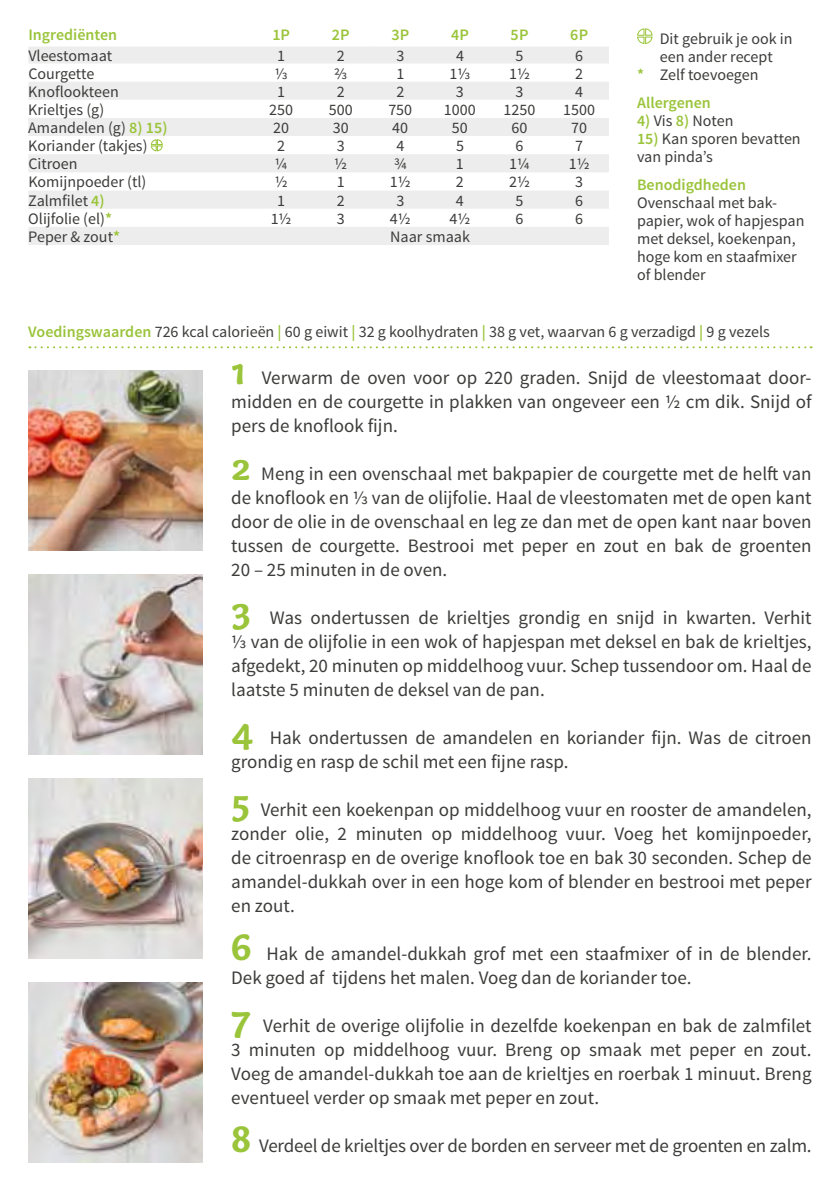
<style>
.page{position:relative;width:840px;height:1191px;background:#fff}
.page>*{position:absolute;margin:0;border:0;box-sizing:border-box;transform-origin:0 0}
.t1{font:19px/24px "Source Sans Pro";color:#3c3c3b;text-align:justify}
.t2{font:16px/18px "Source Sans Pro";color:#3c3c3b}
.t3{font:600 16px "Source Sans Pro";color:#9ac43a}
.s1{font-weight:600;color:#9ac43a}
.s2{font-family:"Capucine Basic";font-weight:700;font-size:40px;color:#9ac43a}
</style>
<div class="page">
<svg style="left:29px;top:346px;width:782px;height:2px"></svg>
<svg style="left:637px;top:28px;width:15px;height:16px"></svg>
<svg style="left:28px;top:47px;width:580px;height:53px;fill:#ededed"></svg>
<div style="left:28px;top:118px;width:580px;height:18px;background:#ededed"></div>
<svg style="left:28px;top:154px;width:580px;height:91px;fill:#ededed"></svg>
<svg style="left:150px;top:139px;width:13px;height:13px"></svg>
<img style="left:28px;top:982px;width:175px;height:180px">
<img style="left:28px;top:778px;width:175px;height:180px">
<img style="left:28px;top:574px;width:175px;height:180px">
<img style="left:28px;top:370px;width:175px;height:180px">
<p class="t3" style="left:28px;top:25px;width:90px">Ingrediënten</p>
<p class="t3" style="left:272px;top:25px;width:19px">1P</p>
<p class="t3" style="left:332px;top:25px;width:19px">2P</p>
<p class="t3" style="left:391px;top:25px;width:19px">3P</p>
<p class="t3" style="left:451px;top:25px;width:19px">4P</p>
<p class="t3" style="left:510px;top:25px;width:19px">5P</p>
<p class="t3" style="left:570px;top:25px;width:19px">6P</p>
<p class="t2" style="left:28px;top:47px;width:85px">Vleestomaat</p>
<p class="t2" style="left:277px;top:47px;width:9px">1</p>
<p class="t2" style="left:336px;top:47px;width:9px">2</p>
<p class="t2" style="left:396px;top:47px;width:9px">3</p>
<p class="t2" style="left:455px;top:47px;width:9px">4</p>
<p class="t2" style="left:515px;top:47px;width:9px">5</p>
<p class="t2" style="left:575px;top:47px;width:9px">6</p>
<p class="t2" style="left:28px;top:65px;width:68px">Courgette</p>
<p class="t2" style="left:274px;top:65px;width:14px">⅓</p>
<p class="t2" style="left:334px;top:65px;width:15px">⅔</p>
<p class="t2" style="left:396px;top:65px;width:9px">1</p>
<p class="t2" style="left:449px;top:65px;width:22px">1⅓</p>
<p class="t2" style="left:509px;top:65px;width:22px">1½</p>
<p class="t2" style="left:575px;top:65px;width:9px">2</p>
<p class="t2" style="left:28px;top:83px;width:92px">Knoflookteen</p>
<p class="t2" style="left:277px;top:83px;width:9px">1</p>
<p class="t2" style="left:336px;top:83px;width:9px">2</p>
<p class="t2" style="left:396px;top:83px;width:9px">2</p>
<p class="t2" style="left:455px;top:83px;width:9px">3</p>
<p class="t2" style="left:515px;top:83px;width:9px">3</p>
<p class="t2" style="left:574px;top:83px;width:9px">4</p>
<p class="t2" style="left:28px;top:101px;width:77px">Krieltjes (g)</p>
<p class="t2" style="left:269px;top:101px;width:25px">250</p>
<p class="t2" style="left:328px;top:101px;width:25px">500</p>
<p class="t2" style="left:388px;top:101px;width:25px">750</p>
<p class="t2" style="left:443px;top:101px;width:33px">1000</p>
<p class="t2" style="left:503px;top:101px;width:33px">1250</p>
<p class="t2" style="left:563px;top:101px;width:33px">1500</p>
<p class="t2" style="left:28px;top:119px;width:141px">Amandelen (g) <span class="s1">8) 15)</span></p>
<p class="t2" style="left:273px;top:119px;width:17px">20</p>
<p class="t2" style="left:332px;top:119px;width:17px">30</p>
<p class="t2" style="left:392px;top:119px;width:17px">40</p>
<p class="t2" style="left:451px;top:119px;width:17px">50</p>
<p class="t2" style="left:511px;top:119px;width:17px">60</p>
<p class="t2" style="left:570px;top:119px;width:17px">70</p>
<p class="t2" style="left:28px;top:137px;width:121px">Koriander (takjes)</p>
<p class="t2" style="left:277px;top:137px;width:9px">2</p>
<p class="t2" style="left:336px;top:137px;width:9px">3</p>
<p class="t2" style="left:396px;top:137px;width:9px">4</p>
<p class="t2" style="left:455px;top:137px;width:9px">5</p>
<p class="t2" style="left:515px;top:137px;width:9px">6</p>
<p class="t2" style="left:575px;top:137px;width:9px">7</p>
<p class="t2" style="left:28px;top:155px;width:51px">Citroen</p>
<p class="t2" style="left:275px;top:155px;width:14px">¼</p>
<p class="t2" style="left:334px;top:155px;width:14px">½</p>
<p class="t2" style="left:394px;top:155px;width:14px">¾</p>
<p class="t2" style="left:455px;top:155px;width:9px">1</p>
<p class="t2" style="left:509px;top:155px;width:22px">1¼</p>
<p class="t2" style="left:568px;top:155px;width:22px">1½</p>
<p class="t2" style="left:28px;top:173px;width:119px">Komijnpoeder (tl)</p>
<p class="t2" style="left:274px;top:173px;width:14px">½</p>
<p class="t2" style="left:336px;top:173px;width:9px">1</p>
<p class="t2" style="left:389px;top:173px;width:22px">1½</p>
<p class="t2" style="left:455px;top:173px;width:9px">2</p>
<p class="t2" style="left:509px;top:173px;width:22px">2½</p>
<p class="t2" style="left:575px;top:173px;width:9px">3</p>
<p class="t2" style="left:28px;top:192px;width:78px">Zalmfilet <span class="s1">4)</span></p>
<p class="t2" style="left:277px;top:192px;width:9px">1</p>
<p class="t2" style="left:336px;top:192px;width:9px">2</p>
<p class="t2" style="left:396px;top:192px;width:9px">3</p>
<p class="t2" style="left:455px;top:192px;width:9px">4</p>
<p class="t2" style="left:515px;top:192px;width:9px">5</p>
<p class="t2" style="left:574px;top:192px;width:9px">6</p>
<p class="t2" style="left:28px;top:210px;width:85px">Olijfolie (el)<span class="s1">*</span></p>
<p class="t2" style="left:270px;top:210px;width:22px">1½</p>
<p class="t2" style="left:336px;top:210px;width:9px">3</p>
<p class="t2" style="left:389px;top:210px;width:22px">4½</p>
<p class="t2" style="left:449px;top:210px;width:22px">4½</p>
<p class="t2" style="left:515px;top:210px;width:9px">6</p>
<p class="t2" style="left:574px;top:210px;width:9px">6</p>
<p class="t2" style="left:28px;top:228px;width:93px">Peper &amp; zout<span class="s1">*</span></p>
<p class="t2" style="left:390px;top:228px;width:81px">Naar smaak</p>
<p class="t2" style="left:659px;top:30px;width:134px">Dit gebruik je ook in</p>
<p class="t2" style="left:659px;top:48px;width:114px">een ander recept</p>
<p class="t2" style="left:636px;top:66px;width:123px"><span class="s1">*</span> Zelf toevoegen</p>
<p class="t3" style="left:636px;top:93px;width:75px">Allergenen</p>
<p class="t2" style="left:636px;top:112px;width:98px"><span class="s1">4)</span> Vis <span class="s1">8)</span> Noten</p>
<p class="t2" style="left:636px;top:130px;width:165px"><span class="s1">15)</span> Kan sporen bevatten van pinda’s</p>
<p class="t3" style="left:636px;top:175px;width:110px">Benodigdheden</p>
<p class="t2" style="left:636px;top:194px;width:169px">Ovenschaal met bak&shy;papier, wok of hapjespan met deksel, koekenpan, hoge kom en staafmixer of blender</p>
<p class="t2" style="left:28px;top:323px;width:742px"><span class="s1">Voedingswaarden</span> 726 kcal calorieën <span class="s1">|</span> 60 g eiwit <span class="s1">|</span> 32 g koolhydraten <span class="s1">|</span> 38 g vet, waarvan 6 g verzadigd <span class="s1">|</span> 9 g vezels</p>
<p class="t1" style="left:231px;top:366px;width:581px"><span class="s2">1</span> Verwarm de oven voor op 220 graden. Snijd de vleestomaat door&shy;midden en de courgette in plakken van ongeveer een ½ cm dik. Snijd of pers de knoflook fijn.</p>
<p class="t1" style="left:231px;top:462px;width:581px"><span class="s2">2</span> Meng in een ovenschaal met bakpapier de courgette met de helft van de knoflook en ⅓ van de olijfolie. Haal de vleestomaten met de open kant door de olie in de ovenschaal en leg ze dan met de open kant naar boven tussen de courgette. Bestrooi met peper en zout en bak de groenten 20 – 25 minuten in de oven.</p>
<p class="t1" style="left:231px;top:606px;width:581px"><span class="s2">3</span> Was ondertussen de krieltjes grondig en snijd in kwarten. Verhit ⅓ van de olijfolie in een wok of hapjespan met deksel en bak de krieltjes, afgedekt, 20 minuten op middelhoog vuur. Schep tussendoor om. Haal de laatste 5 minuten de deksel van de pan.</p>
<p class="t1" style="left:231px;top:726px;width:581px"><span class="s2">4</span> Hak ondertussen de amandelen en koriander fijn. Was de citroen grondig en rasp de schil met een fijne rasp.</p>
<p class="t1" style="left:231px;top:798px;width:581px"><span class="s2">5</span> Verhit een koekenpan op middelhoog vuur en rooster de amandelen, zonder olie, 2 minuten op middelhoog vuur. Voeg het komijnpoeder, de citroenrasp en de overige knoflook toe en bak 30 seconden. Schep de amandel-dukkah over in een hoge kom of blender en bestrooi met peper en zout.</p>
<p class="t1" style="left:231px;top:942px;width:581px"><span class="s2">6</span> Hak de amandel-dukkah grof met een staafmixer of in de blender.<br>Dek goed af tijdens het malen. Voeg dan de koriander toe.</p>
<p class="t1" style="left:231px;top:1014px;width:581px"><span class="s2">7</span> Verhit de overige olijfolie in dezelfde koekenpan en bak de zalmfilet 3 minuten op middelhoog vuur. Breng op smaak met peper en zout.<br>Voeg de amandel-dukkah toe aan de krieltjes en roerbak 1 minuut. Breng eventueel verder op smaak met peper en zout.</p>
<p class="t1" style="left:231px;top:1134px;width:581px"><span class="s2">8</span> Verdeel de krieltjes over de borden en serveer met de groenten en zalm.</p>
</div>
